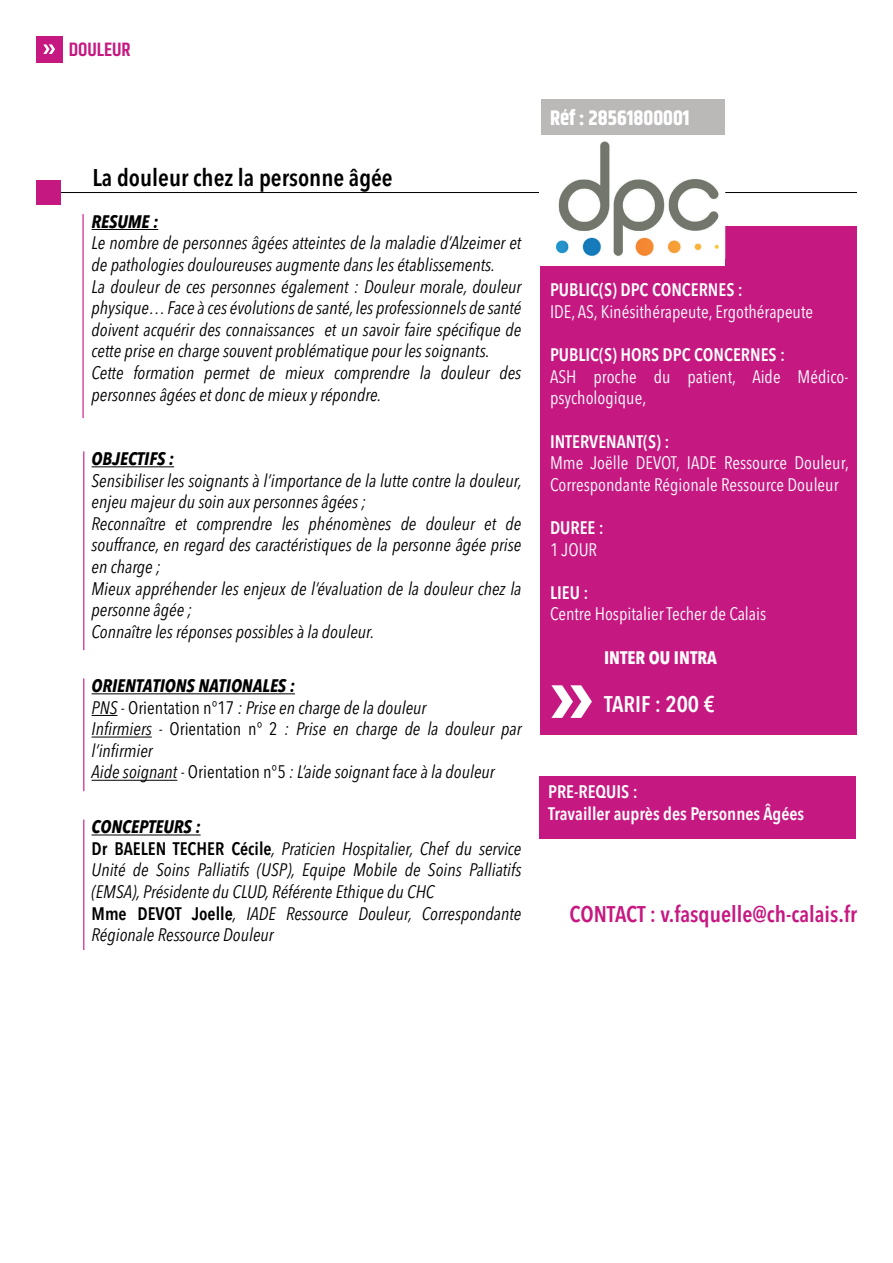
<style>
.page{position:relative;width:893px;height:1263px;background:#fff}
.page>*{position:absolute;margin:0;border:0;box-sizing:border-box;transform-origin:0 0}
.t1{font:600 condensed 24px "Avenir Next LT Pro";color:#000001}
.t2{font:600 condensed 22.5px "Avenir Next LT Pro";color:#c61881}
.t3{font:600 condensed 22.5px "Avenir Next LT Pro";color:#fff}
.t4{font:700 21px "Khand";color:#fff}
.t5{font:600 19.5px "Khand";color:#c61881}
.t6{font:italic condensed 18px/21.6px "Avenir Next LT Pro";color:#000001}
.t7{font:condensed 18px/21.6px "Avenir Next LT Pro";color:#fff}
.t8{font:600 condensed 18px/21.6px "Avenir Next LT Pro";color:#fff}
.t9{font:italic 700 condensed 18px "Avenir Next LT Pro";color:#000001}
.t10{font:700 condensed 18px "Avenir Next LT Pro";color:#fff}
.s1{font-weight:700}
.s2{font-style:normal}
.s3{font-weight:600;font-style:normal}
</style>
<div class="page">
<div style="left:541px;top:99px;width:183px;height:164px;background:#bbb9b8"></div>
<div style="left:36px;top:36px;width:26px;height:26px;background:#c61881"></div>
<svg style="left:43px;top:44px;width:12px;height:10px"></svg>
<div style="left:540px;top:226px;width:316px;height:509px;background:#c61881"></div>
<div style="left:539px;top:777px;width:316px;height:62px;background:#c61881"></div>
<hr style="left:48px;top:192px;width:809px;height:1px;background:#000001">
<div style="left:36px;top:180px;width:25px;height:25px;background:#c61881"></div>
<div style="left:539px;top:135px;width:186px;height:131px;background:#fff"></div>
<img style="left:556px;top:141px;width:163px;height:115px">
<hr style="left:92px;top:466px;width:82px;height:1px;background:#000001">
<hr style="left:92px;top:229px;width:66px;height:1px;background:#000001">
<hr style="left:92px;top:693px;width:203px;height:1px;background:#000001">
<svg style="left:92px;top:715px;width:25px;height:1px"></svg>
<hr style="left:92px;top:737px;width:60px;height:1px;background:#000001">
<hr style="left:92px;top:780px;width:85px;height:1px;background:#000001">
<hr style="left:92px;top:834px;width:109px;height:1px;background:#000001">
<svg style="left:551px;top:685px;width:41px;height:33px"></svg>
<hr style="left:82px;top:214px;width:2px;height:204px;background:#c61881">
<hr style="left:83px;top:451px;width:1px;height:199px;background:#c61881">
<hr style="left:83px;top:678px;width:1px;height:113px;background:#c61881">
<hr style="left:83px;top:819px;width:1px;height:131px;background:#c61881">
<p class="t5" style="left:69px;top:37px;width:64px">DOULEUR</p>
<h1 class="t1" style="left:92px;top:163px;width:302px">La douleur chez la personne âgée</h1>
<p class="t9" style="left:92px;top:210px;width:68px">RESUME :</p>
<p class="t6" style="left:92px;top:232px;width:431px">Le nombre de personnes âgées atteintes de la maladie d’Alzeimer et de pathologies douloureuses augmente dans les établissements.<br>La douleur de ces personnes également : Douleur morale, douleur physique… Face à ces évolutions de santé, les professionnels de santé doivent acquérir des connaissances et un savoir faire spécifique de cette prise en charge souvent problématique pour les soignants.<br>Cette formation permet de mieux comprendre la douleur des personnes âgées et donc de mieux y répondre.</p>
<p class="t9" style="left:92px;top:448px;width:84px">OBJECTIFS :</p>
<p class="t6" style="left:92px;top:469px;width:432px">Sensibiliser les soignants à l’importance de la lutte contre la douleur, enjeu majeur du soin aux personnes âgées ;<br>Reconnaître et comprendre les phénomènes de douleur et de souffrance, en regard des caractéristiques de la personne âgée prise en charge ;<br>Mieux appréhender les enjeux de l’évaluation de la douleur chez la personne âgée ;<br>Connaître les réponses possibles à la douleur.</p>
<p class="t6" style="left:92px;top:675px;width:431px"><span class="s1">ORIENTATIONS NATIONALES :<br></span>PNS - <span class="s2">Orientation n°17</span> : Prise en charge de la douleur<br>Infirmiers - <span class="s2">Orientation n° 2</span> : Prise en charge de la douleur par l’infirmier<br>Aide soignant - <span class="s2">Orientation n°5</span> : L’aide soignant face à la douleur</p>
<p class="t6" style="left:92px;top:816px;width:431px"><span class="s1">CONCEPTEURS :<br></span><span class="s3">Dr BAELEN TECHER Cécile</span>, Praticien Hospitalier, Chef du service Unité de Soins Palliatifs (USP), Equipe Mobile de Soins Palliatifs (EMSA), Présidente du CLUD, Référente Ethique du CHC<br><span class="s3">Mme DEVOT Joelle</span>, IADE Ressource Douleur, Correspondante Régionale Ressource Douleur</p>
<p class="t4" style="left:550px;top:103px;width:141px">Réf : 28561800001</p>
<p class="t8" style="left:550px;top:279px;width:194px">PUBLIC(S) DPC CONCERNES :</p>
<p class="t7" style="left:550px;top:301px;width:265px">IDE, AS, Kinésithérapeute, Ergothérapeute</p>
<p class="t8" style="left:550px;top:344px;width:237px">PUBLIC(S) HORS DPC CONCERNES :</p>
<p class="t7" style="left:550px;top:366px;width:300px">ASH proche du patient, Aide Médico&shy;psychologique,</p>
<p class="t8" style="left:550px;top:430px;width:121px">INTERVENANT(S) :</p>
<p class="t7" style="left:550px;top:452px;width:301px">Mme Joëlle DEVOT, IADE Ressource Douleur,<br>Correspondante Régionale Ressource Douleur</p>
<p class="t8" style="left:550px;top:517px;width:55px">DUREE :</p>
<p class="t7" style="left:550px;top:538px;width:49px">1 JOUR</p>
<p class="t8" style="left:550px;top:582px;width:40px">LIEU :</p>
<p class="t7" style="left:550px;top:603px;width:218px">Centre Hospitalier Techer de Calais</p>
<p class="t10" style="left:604px;top:646px;width:114px">INTER OU INTRA</p>
<p class="t3" style="left:604px;top:691px;width:112px">TARIF : 200 €</p>
<p class="t8" style="left:548px;top:781px;width:258px">PRE-REQUIS :<br>Travailler auprès des Personnes Âgées</p>
<p class="t2" style="left:569px;top:900px;width:289px">CONTACT : v.fasquelle@ch-calais.fr</p>
</div>
